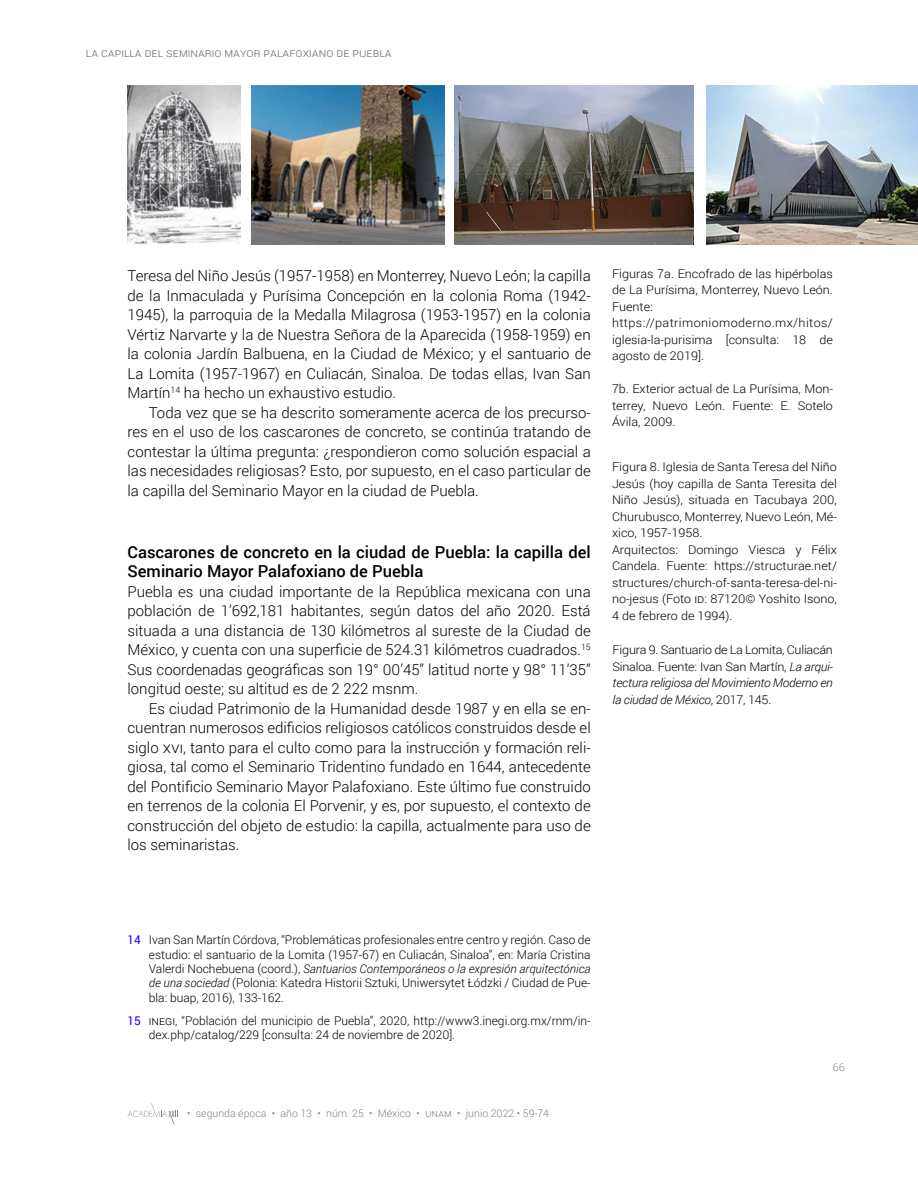
<style>
.page{position:relative;width:918px;height:1188px;background:#fff}
.page>*{position:absolute;margin:0;border:0;box-sizing:border-box;transform-origin:0 0}
.t1{font:500 16.5px/19.5px "Roboto";color:#000}
.t2{font:300 15px/19.5px "Roboto";color:#000;text-align:justify}
.t3{font:300 12px/16.5px "Roboto";color:#000;scale:1.05 1}
.t4{font:300 12px/14.4px "Roboto";color:#000;text-align:justify}
.t5{font:300 12px "Roboto";color:#6d6e71}
.t6{font:300 10.5px "Roboto";color:#808285}
.s1{font-style:italic}
.s2{font-weight:400;color:#1f00ff}
</style>
<div class="page">
<svg style="left:128px;top:1103px;width:50px;height:21px"></svg>
<img style="left:128px;top:86px;width:113px;height:158px">
<img style="left:252px;top:86px;width:193px;height:158px">
<img style="left:454px;top:86px;width:240px;height:158px">
<img style="left:706px;top:86px;width:212px;height:158px">
<p class="t5" style="left:86px;top:45px;width:307px">La capilla del Seminario Mayor Palafoxiano de Puebla</p>
<p class="t2" style="left:128px;top:265px;width:465px">Teresa del Niño Jesús (1957-1958) en Monterrey, Nuevo León; la capilla de la Inmaculada y Purísima Concepción en la colonia Roma (1942- 1945), la parroquia de la Medalla Milagrosa (1953-1957) en la colonia Vértiz Narvarte y la de Nuestra Señora de la Aparecida (1958-1959) en la colonia Jardín Balbuena, en la Ciudad de México; y el santuario de La Lomita (1957-1967) en Culiacán, Sinaloa. De todas ellas, Ivan San Martín<sup>14</sup> ha hecho un exhaustivo estudio.</p>
<p class="t2" style="left:128px;top:402px;width:465px;text-indent:21px">Toda vez que se ha descrito someramente acerca de los precurso&shy;res en el uso de los cascarones de concreto, se continúa tratando de contestar la última pregunta: ¿respondieron como solución espacial a las necesidades religiosas? Esto, por supuesto, en el caso particular de la capilla del Seminario Mayor en la ciudad de Puebla.</p>
<p class="t1" style="left:128px;top:542px;width:465px">Cascarones de concreto en la ciudad de Puebla: la capilla del<br>Seminario Mayor Palafoxiano de Puebla</p>
<p class="t2" style="left:128px;top:581px;width:465px">Puebla es una ciudad importante de la República mexicana con una población de 1’692,181 habitantes, según datos del año 2020. Está situada a una distancia de 130 kilómetros al sureste de la Ciudad de México, y cuenta con una superficie de 524.31 kilómetros cuadrados.<sup>15<br></sup>Sus coordenadas geográficas son 19° 00’45” latitud norte y 98° 11’35” longitud oeste; su altitud es de 2 222 msnm.</p>
<p class="t2" style="left:128px;top:698px;width:465px;text-indent:21px">Es ciudad Patrimonio de la Humanidad desde 1987 y en ella se en&shy;cuentran numerosos edificios religiosos católicos construidos desde el siglo xvi, tanto para el culto como para la instrucción y formación reli&shy;giosa, tal como el Seminario Tridentino fundado en 1644, antecedente del Pontificio Seminario Mayor Palafoxiano. Este último fue construido en terrenos de la colonia El Porvenir, y es, por supuesto, el contexto de construcción del objeto de estudio: la capilla, actualmente para uso de los seminaristas.</p>
<p class="t3" style="left:612px;top:265px;width:212px">Figuras 7a. Encofrado de las hipérbolas de La Purísima, Monterrey, Nuevo León.<br>Fuente: https://patrimoniomoderno.mx/hitos/ iglesia-la-purisima [consulta: 18 de agosto de 2019].</p>
<p class="t3" style="left:612px;top:380px;width:212px;text-align:justify">7b. Exterior actual de La Purísima, Mon&shy;terrey, Nuevo León. Fuente: E. Sotelo Ávila, 2009.</p>
<p class="t3" style="left:612px;top:458px;width:216px">Figura 8. Iglesia de Santa Teresa del Niño Jesús (hoy capilla de Santa Teresita del Niño Jesús), situada en Tacubaya 200, Churubusco, Monterrey, Nuevo León, Mé&shy;xico, 1957-1958.<br>Arquitectos: Domingo Viesca y Félix Candela. Fuente: https://structurae.net/ structures/church-of-santa-teresa-del-ni&shy;no-jesus (Foto id: 87120© Yoshito Isono, 4 de febrero de 1994).</p>
<p class="t3" style="left:613px;top:641px;width:211px;text-align:justify">Figura 9. Santuario de La Lomita, Culiacán Sinaloa. Fuente: Ivan San Martín, <span class="s1">La arqui&shy;tectura religiosa del Movimiento Moderno en la ciudad de México</span>, 2017, 145.</p>
<p class="t4" style="left:149px;top:932px;width:443px;text-indent:-21px"><span class="s2">14</span> Ivan San Martín Córdova, “Problemáticas profesionales entre centro y región. Caso de estudio: el santuario de la Lomita (1957-67) en Culiacán, Sinaloa”, en: María Cristina Valerdi Nochebuena (coord.), <span class="s1">Santuarios Contemporáneos o la expresión arquitectónica de una sociedad</span> (Polonia: Katedra Historii Sztuki, Uniwersytet Łódzki / Ciudad de Pue&shy;bla: buap, 2016), 133-162.</p>
<p class="t4" style="left:149px;top:1013px;width:443px;text-indent:-21px"><span class="s2">15</span> inegi, “Población del municipio de Puebla”, 2020, http://www3.inegi.org.mx/rnm/in&shy;dex.php/catalog/229 [consulta: 24 de noviembre de 2020].</p>
<p class="t6" style="left:187px;top:1106px;width:363px">• segunda época • año 13 • núm. 25 • México • unam • junio 2022 • 59-74</p>
<p class="t6" style="left:833px;top:1060px;width:13px">66</p>
</div>
